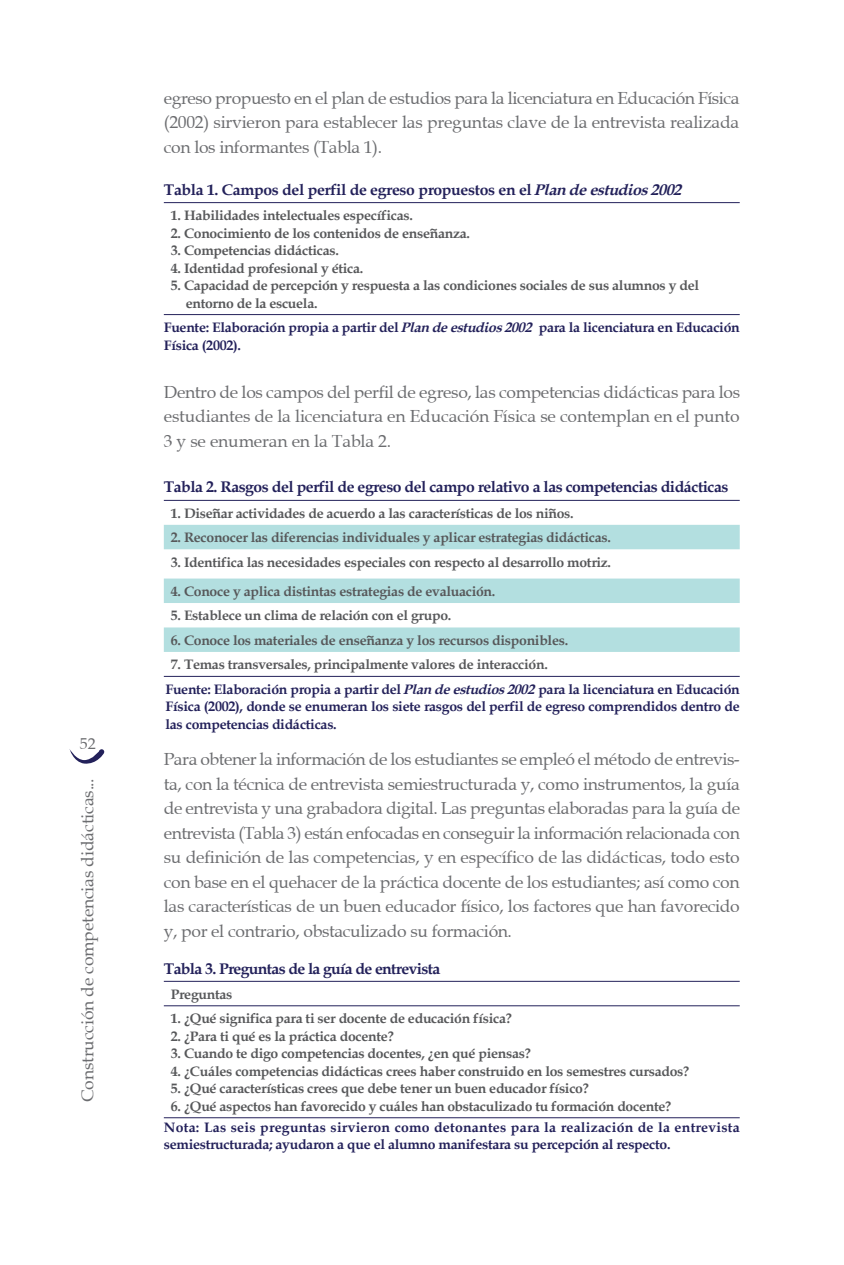
<style>
.page{position:relative;width:844px;height:1265px;background:#fff}
.page>*{position:absolute;margin:0;border:0;box-sizing:border-box;transform-origin:0 0}
.t1{font:17.5px/24.5px "Queens Park";letter-spacing:-.015em;color:#6c6d70;text-align:justify}
.t2{font:700 15.75px "Queens Park";letter-spacing:-.03em;color:#23215a}
.t3{font:15.75px "Queens Park";color:#6c6d70}
.t4{font:700 14px/17.5px "Queens Park";letter-spacing:-.02em;color:#57585a}
.t5{font:700 14px/17.5px "Queens Park";letter-spacing:-.02em;color:#23215a}
.t6{font:700 14px/17.5px "Queens Park";letter-spacing:.02em;color:#23215a}
.s1{font-style:italic}
.s2{font-family:"Book Antiqua"}
</style>
<div class="page">
<svg style="left:69px;top:749px;width:35px;height:15px"></svg>
<hr style="left:164px;top:202px;width:575px;height:1px;background:#23215a">
<hr style="left:164px;top:314px;width:575px;height:1px;background:#23215a">
<svg style="left:164px;top:525px;width:575px;height:127px;fill:#b3dfe0"></svg>
<hr style="left:164px;top:676px;width:575px;height:1px;background:#23215a">
<hr style="left:164px;top:500px;width:575px;height:1px;background:#23215a">
<hr style="left:164px;top:981px;width:575px;height:1px;background:#23215a">
<hr style="left:164px;top:1005px;width:575px;height:1px;background:#23215a">
<hr style="left:164px;top:1117px;width:575px;height:1px;background:#23215a">
<p class="t3" style="left:80px;top:735px;width:17px">52</p>
<p class="t1" style="left:76px;top:1102px;width:324px;rotate:-90deg">Construcción de competencias didácticas...</p>
<p class="t1" style="left:164px;top:86px;width:577px">egreso propuesto en el plan de estudios para la licenciatura en Educación Física (2002) sirvieron para establecer las preguntas clave de la entrevista realizada con los informantes (Tabla 1).</p>
<p class="t2" style="left:164px;top:181px;width:520px">Tabla 1. Campos del perfil de egreso propuestos en el <span class="s1">Plan de estudios 2002</span></p>
<p class="t4" style="left:171px;top:207px;width:243px">1. Habilidades intelectuales específicas.</p>
<p class="t4" style="left:171px;top:224px;width:301px">2. Conocimiento de los contenidos de enseñanza.</p>
<p class="t4" style="left:171px;top:242px;width:169px">3. Competencias didácticas.</p>
<p class="t4" style="left:171px;top:259px;width:194px">4. Identidad profesional y ética.</p>
<p class="t4" style="left:186px;top:277px;width:515px;text-indent:-15px">5. Capacidad de percepción y respuesta a las condiciones sociales de sus alumnos y del entorno de la escuela.</p>
<p class="t5" style="left:164px;top:319px;width:577px">Fuente: Elaboración propia a partir del <span class="s1">Plan de estudios 2002</span> para la licenciatura en Educación<br>Física (2002).</p>
<p class="t1" style="left:164px;top:380px;width:577px">Dentro de los campos del perfil de egreso, las competencias didácticas para los estudiantes de la licenciatura en Educación Física se contemplan en el punto 3 y se enumeran en la Tabla 2.</p>
<p class="t2" style="left:164px;top:477px;width:566px">Tabla 2. Rasgos del perfil de egreso del campo relativo a las competencias didácticas</p>
<p class="t4" style="left:171px;top:505px;width:404px">1. Diseñar actividades de acuerdo a las características de los niños.</p>
<p class="t4" style="left:171px;top:529px;width:441px">2. Reconocer las diferencias individuales y aplicar estrategias didácticas.</p>
<p class="t4" style="left:171px;top:553px;width:441px">3. Identifica las necesidades especiales con respecto al desarrollo motriz.</p>
<p class="t4" style="left:171px;top:583px;width:326px">4. Conoce y aplica distintas estrategias de evaluación.</p>
<p class="t4" style="left:171px;top:607px;width:282px">5. Establece un clima de relación con el grupo.</p>
<p class="t4" style="left:171px;top:632px;width:399px">6. Conoce los materiales de enseñanza y los recursos disponibles.</p>
<p class="t4" style="left:171px;top:656px;width:378px">7. Temas transversales, principalmente valores de interacción.</p>
<p class="t5" style="left:165px;top:680px;width:575px;text-align:justify">Fuente: Elaboración propia a partir del <span class="s1">Plan de estudios 2002</span> para la licenciatura en Educación Física (2002), donde se enumeran los siete rasgos del perfil de egreso comprendidos dentro de las competencias didácticas.</p>
<p class="t1" style="left:164px;top:748px;width:577px">Para obtener la información de los estudiantes se empleó el método de entrevis&shy;ta, con la técnica de entrevista semiestructurada y, como instrumentos, la guía de entrevista y una grabadora digital. Las preguntas elaboradas para la guía de entrevista (Tabla 3) están enfocadas en conseguir la información relacionada con su definición de las competencias, y en específico de las didácticas, todo esto con base en el quehacer de la práctica docente de los estudiantes; así como con las características de un buen educador físico, los factores que han favorecido y, por el contrario, obstaculizado su formación.</p>
<p class="t2" style="left:164px;top:960px;width:278px">Tabla 3. Preguntas de la guía de entrevista</p>
<p class="t4" style="left:171px;top:985px;width:63px">Preguntas</p>
<p class="t4" style="left:171px;top:1010px;width:342px">1. <span class="s2">¿</span>Qué significa para ti ser docente de educación física?</p>
<p class="t4" style="left:171px;top:1027px;width:224px">2. <span class="s2">¿</span>Para ti qué es la práctica docente?</p>
<p class="t4" style="left:171px;top:1045px;width:361px">3. Cuando te digo competencias docentes, <span class="s2">¿</span>en qué piensas?</p>
<p class="t4" style="left:171px;top:1062px;width:520px">4. <span class="s2">¿</span>Cuáles competencias didácticas crees haber construido en los semestres cursados?</p>
<p class="t4" style="left:171px;top:1080px;width:419px">5. <span class="s2">¿</span>Qué características crees que debe tener un buen educador físico?</p>
<p class="t4" style="left:171px;top:1097px;width:502px">6. <span class="s2">¿</span>Qué aspectos han favorecido y cuáles han obstaculizado tu formación docente?</p>
<p class="t6" style="left:164px;top:1119px;width:577px">Nota: Las seis preguntas sirvieron como detonantes para la realización de la entrevista semiestructurada; ayudaron a que el alumno manifestara su percepción al respecto.</p>
</div>
